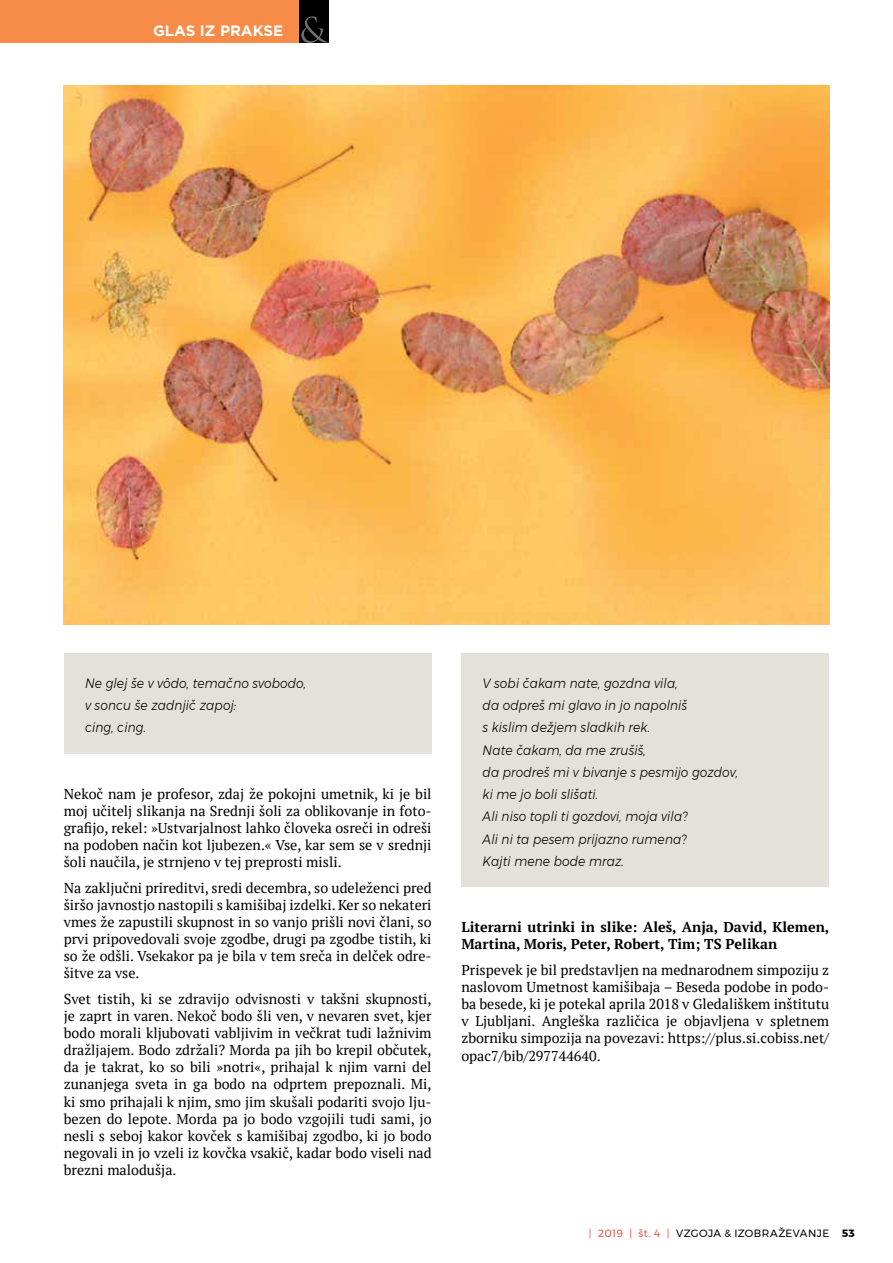
<style>
.page{position:relative;width:893px;height:1263px;background:#fff}
.page>*{position:absolute;margin:0;border:0;box-sizing:border-box;transform-origin:0 0}
.t1{font:700 15px "Gotham";color:#fff}
.t2{font:14.25px/17.1px "PT Serif";color:#000;text-align:justify}
.t3{font:700 14.25px/17.1px "PT Serif";color:#000}
.t4{font:italic 300 13.5px/22.2px "Montserrat";letter-spacing:.01em;color:#000;scale:.9 1}
.t5{font:10.5px "Montserrat";letter-spacing:.04em;color:#000}
.t6{font:700 10.5px "Montserrat";color:#000}
.s1{color:#e05942}
</style>
<div class="page">
<div style="left:0;top:0;width:299px;height:43px;background:#f68c47"></div>
<div style="left:299px;top:0;width:29px;height:43px;background:#000"></div>
<svg style="left:301px;top:16px;width:27px;height:27px"></svg>
<div style="left:64px;top:653px;width:368px;height:100px;background:#e3e1da"></div>
<div style="left:461px;top:653px;width:368px;height:234px;background:#e3e1da"></div>
<img style="left:64px;top:85px;width:765px;height:540px">
<p class="t1" style="left:153px;top:21px;width:132px">GLAS IZ PRAKSE</p>
<p class="t4" style="left:85px;top:672px;width:247px">Ne glej še v vôdo, temačno svobodo, v soncu še zadnjič zapoj:<br>cing, cing.</p>
<p class="t2" style="left:64px;top:785px;width:369px">Nekoč nam je profesor, zdaj že pokojni umetnik, ki je bil moj učitelj slikanja na Srednji šoli za oblikovanje in foto&shy;grafijo, rekel: »Ustvarjalnost lahko človeka osreči in odreši na podoben način kot ljubezen.« Vse, kar sem se v srednji šoli naučila, je strnjeno v tej preprosti misli.</p>
<p class="t2" style="left:64px;top:879px;width:369px">Na zaključni prireditvi, sredi decembra, so udeleženci pred širšo javnostjo nastopili s kamišibaj izdelki. Ker so nekateri vmes že zapustili skupnost in so vanjo prišli novi člani, so prvi pripovedovali svoje zgodbe, drugi pa zgodbe tistih, ki so že odšli. Vsekakor pa je bila v tem sreča in delček odre&shy;šitve za vse.</p>
<p class="t2" style="left:64px;top:990px;width:369px">Svet tistih, ki se zdravijo odvisnosti v takšni skupnosti, je zaprt in varen. Nekoč bodo šli ven, v nevaren svet, kjer bodo morali kljubovati vabljivim in večkrat tudi lažnivim dražljajem. Bodo zdržali? Morda pa jih bo krepil občutek, da je takrat, ko so bili »notri«, prihajal k njim varni del zunanjega sveta in ga bodo na odprtem prepoznali. Mi, ki smo prihajali k njim, smo jim skušali podariti svojo lju&shy;bezen do lepote. Morda pa jo bodo vzgojili tudi sami, jo nesli s seboj kakor kovček s kamišibaj zgodbo, ki jo bodo negovali in jo vzeli iz kovčka vsakič, kadar bodo viseli nad brezni malodušja.</p>
<p class="t4" style="left:483px;top:672px;width:285px">V sobi čakam nate, gozdna vila,<br>da odpreš mi glavo in jo napolniš<br>s kislim dežjem sladkih rek.<br>Nate čakam, da me zrušiš,<br>da prodreš mi v bivanje s pesmijo gozdov, ki me jo boli slišati.<br>Ali niso topli ti gozdovi, moja vila?<br>Ali ni ta pesem prijazno rumena?<br>Kajti mene bode mraz.</p>
<p class="t3" style="left:461px;top:918px;width:369px">Literarni utrinki in slike: Aleš, Anja, David, Klemen,<br>Martina, Moris, Peter, Robert, Tim; TS Pelikan</p>
<p class="t2" style="left:461px;top:961px;width:369px">Prispevek je bil predstavljen na mednarodnem simpoziju z naslovom Umetnost kamišibaja – Beseda podobe in podo&shy;ba besede, ki je potekal aprila 2018 v Gledališkem inštitutu v Ljubljani. Angleška različica je objavljena v spletnem zborniku simpozija na povezavi: https://plus.si.cobiss.net/ opac7/bib/297744640.</p>
<p class="t5" style="left:589px;top:1225px;width:240px"><span class="s1">| 2019 | ŠT. 4 |</span> VZGOJA &amp; IZOBRAŽEVANJE</p>
<p class="t6" style="left:842px;top:1225px;width:14px">53</p>
</div>
